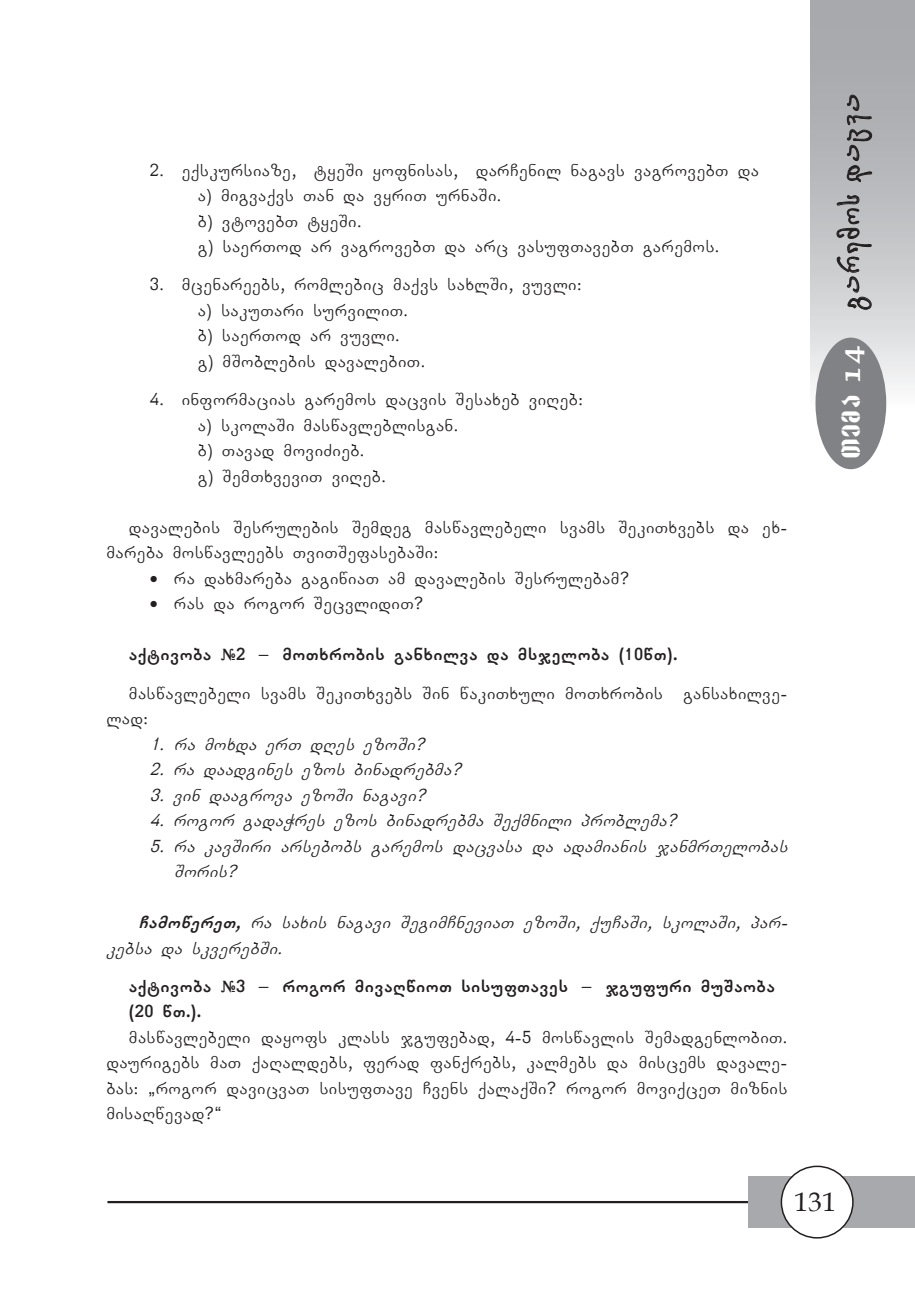
<style>
.page{position:relative;width:915px;height:1306px;background:#fff}
.page>*{position:absolute;margin:0;border:0;box-sizing:border-box;transform-origin:0 0}
.t1{font:30px "Daviti";letter-spacing:.07em;color:#231f20}
.t2{font:30px "Napraliani";letter-spacing:.07em;color:#fff}
.T_E_X_T_I{font:27px "Book Antiqua";color:#231f20}
.T_E_X_T_I-2{font:17.25px/25.5px "Kolhety Normal";letter-spacing:.02em;color:#231f20}
.Ricxvis__Buleti{font:17.25px "Kolhety Normal";letter-spacing:.02em;color:#231f20}
.T_E_X_T_I___Chamonat{font:17.25px "Kolhety Normal";letter-spacing:.02em;color:#231f20}
.T_E_X_T_I___Chamonat-2{font:italic 17.25px/25.5px "Kolhety Normal";color:#231f20}
.T_E_X_T_I-3{font:700 17.25px "Kolhety";letter-spacing:.02em;color:#231f20}
.T_E_X_T_I-4{font:italic 17.25px/25.5px "Kolhety Normal";color:#231f20}
.s1{font-family:"GEO Litnusx"}
.s2{font-family:"G&G G Rigolia";font-weight:400}
.s3{font-family:"Kolhety";font-weight:700}
</style>
<div class="page">
<hr style="left:107px;top:1200px;width:653px;height:3px;background:#231f20">
<div style="left:748px;top:1176px;width:166px;height:51px;background:#a8a9ad"></div>
<div style="left:781px;top:1166px;width:71px;height:71px;background:#fff;border-radius:50%"></div>
<div style="left:780px;top:1165px;width:73px;height:73px;border:2px solid #231f20;border-radius:50%"></div>
<div style="left:810px;top:0;width:104px;height:407px;background:linear-gradient(to bottom,#9a9ca0,#ececed)"></div>
<svg style="left:835px;top:194px;width:36px;height:116px;background:#afafb1"></svg>
<svg style="left:845px;top:94px;width:27px;height:89px;background:#97979a"></svg>
<div style="left:815px;top:337px;width:70px;height:132px;background:#808285;border-radius:50%"></div>
<p class="T_E_X_T_I___Chamonat" style="left:150px;top:161px;width:610px">2. EQSKURSIAZE, TYESI YOFNISAS, DARCENIL NAGAVS VAGROVEBT DA</p>
<p class="Ricxvis__Buleti" style="left:198px;top:187px;width:305px">A) MIGVAQVS TAN DA VYRIT URNASI.B</p>
<p class="Ricxvis__Buleti" style="left:198px;top:212px;width:165px">B) VTOVEBT TYESI.</p>
<p class="Ricxvis__Buleti" style="left:198px;top:238px;width:522px">G) SAERTOD AR VAGROVEBT DA ARC VASUFTAVEBT GAREMOS.</p>
<p class="T_E_X_T_I___Chamonat" style="left:150px;top:276px;width:433px">3. MCENAREEBS, ROMLEBIC MAQVS SAXLSI, VUVLI:</p>
<p class="Ricxvis__Buleti" style="left:198px;top:301px;width:212px">A) SAKUTARI SURVILIT.B</p>
<p class="Ricxvis__Buleti" style="left:198px;top:327px;width:203px">B) SAERTOD AR VUVLI.</p>
<p class="Ricxvis__Buleti" style="left:198px;top:352px;width:228px">G) MSOBLEBIS DAVALEBIT.</p>
<p class="T_E_X_T_I___Chamonat" style="left:150px;top:391px;width:434px">4. INFORMACIAS GAREMOS DACVIS SESAXEB VIREB:</p>
<p class="Ricxvis__Buleti" style="left:198px;top:416px;width:262px">A) SKOLASI MASWAVLEBLISGAN.B</p>
<p class="Ricxvis__Buleti" style="left:198px;top:442px;width:168px">B) TAVAD MOVIZIEB.G</p>
<p class="Ricxvis__Buleti" style="left:198px;top:467px;width:189px">G) SEMTXVEVIT VIREB.</p>
<p class="T_E_X_T_I-2" style="left:106px;top:515px;width:682px;text-indent:22px">DAVALEBIS SESRULEBIS SEMDEG MASWAVLEBELI SVAMS SEKITXVEBS DA EX-<br>MAREBA MOSWAVLEEBS TVITSEFASEBASI:</p>
<p class="T_E_X_T_I___Chamonat" style="left:150px;top:569px;width:480px">• RA DAXMAREBA GAGIWIAT AM DAVALEBIS SESRULEBAM?</p>
<p class="T_E_X_T_I___Chamonat" style="left:150px;top:595px;width:275px">• RAS DA ROGOR SECVLIDIT?</p>
<p class="T_E_X_T_I-3" style="left:129px;top:646px;width:550px">AQTIVOBA <span class="s1">#</span>2 <span class="s2">_</span> MOTXROBIS GANXILVA DA MSJELOBA (10WT).</p>
<p class="T_E_X_T_I-2" style="left:106px;top:681px;width:669px;text-indent:22px">MASWAVLEBELI SVAMS SEKITXVEBS SIN WAKITXULI MOTXROBIS GANSAXIL-VE-<br>LAD:</p>
<p class="T_E_X_T_I___Chamonat-2" style="left:150px;top:732px;width:281px">1. RA MOXDA ERT DRES EZOSI?</p>
<p class="T_E_X_T_I___Chamonat-2" style="left:150px;top:757px;width:317px">2. RA DAADGINES EZOS BINADREBMA?</p>
<p class="T_E_X_T_I___Chamonat-2" style="left:150px;top:783px;width:282px">3. VIN DAAGROVA EZOSI NAGAVI?</p>
<p class="T_E_X_T_I___Chamonat-2" style="left:150px;top:808px;width:532px">4. ROGOR GADAWRES EZOS BINADREBMA SEQMNILI PROBLEMA?</p>
<p class="T_E_X_T_I___Chamonat-2" style="left:174px;top:834px;width:619px;text-indent:-24px">5. RA KAVSIRI ARSEBOBS GAREMOS DACVASA DA ADAMIANIS JANMRTELOBAS<br>SORIS?</p>
<p class="T_E_X_T_I-4" style="left:106px;top:910px;width:680px;text-indent:32px"><span class="s3">CAMOWERET,</span> RA SAXIS NAGAVI SEGIMCNEVIAT EZOSI, QUCASI, SKOLASI, PAR-<br>KEBSA DA SKVEREBSI.</p>
<p class="T_E_X_T_I-3" style="left:129px;top:977px;width:647px">AQTIVOBA <span class="s1">#</span>3 <span class="s2">_</span> ROGOR MIVARWIOT SISUFTAVES <span class="s2">_</span> JGUFURI MUSAOBA</p>
<p class="T_E_X_T_I-3" style="left:129px;top:1003px;width:74px">(20 WT.).</p>
<p class="T_E_X_T_I-2" style="left:106px;top:1025px;width:682px;text-align:justify;text-indent:22px">MASWAVLEBELI DAYOFS KLASS JGUFEBAD, 4-5 MOSWAVLIS SEMADGENLOBIT.<br>DAURIGEBS MAT QARALDEBS, FERAD FANQREBS, KALMEBS DA MISCEMS DAVALE-BAS: `ROGOR DAVICVAT SISUFTAVE CVENS QALAQSI? ROGOR MOVIQCET MIZNIS MISARWEVAD?~</p>
<h1 class="t1" style="left:834px;top:309px;width:217px;rotate:-90deg">garemos dacva</h1>
<h1 class="t2" style="left:834px;top:458px;width:115px;rotate:-90deg">Tema 14</h1>
<p class="T_E_X_T_I" style="left:794px;top:1182px;width:43px">131</p>
</div>
